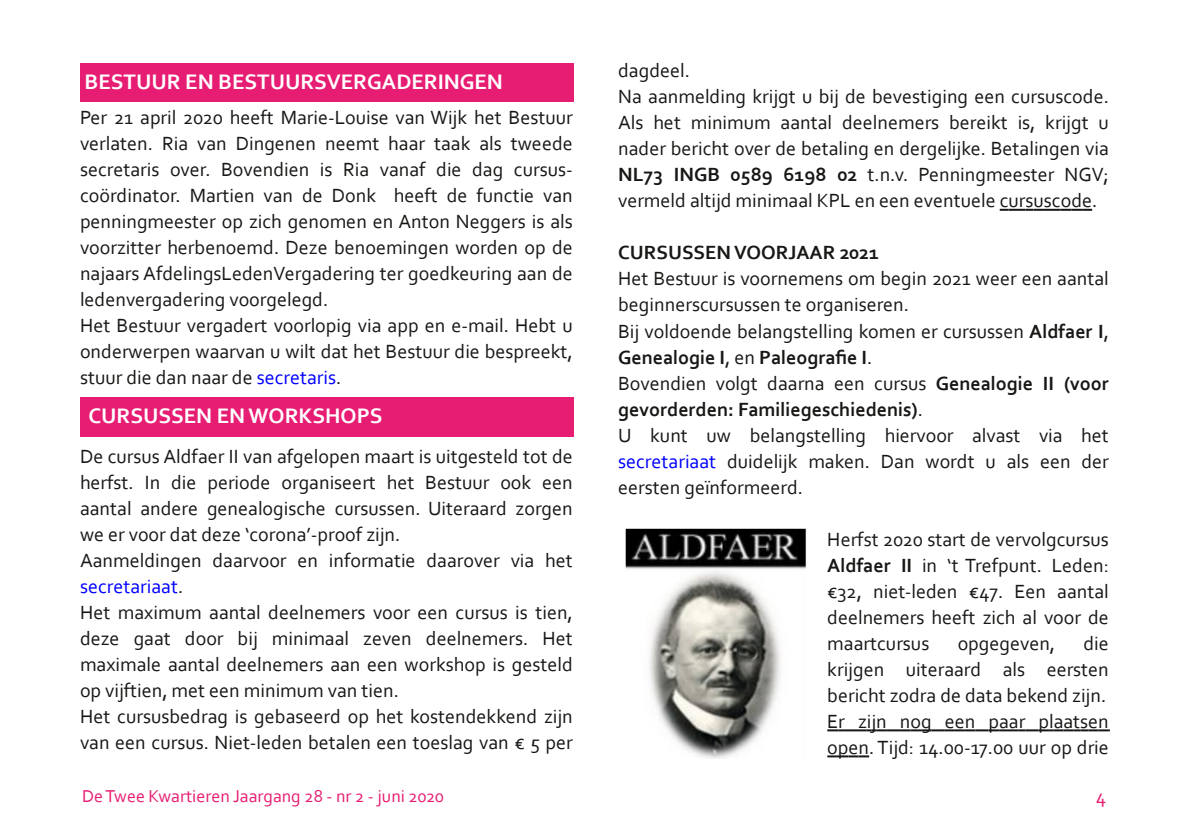
<style>
.page{position:relative;width:1191px;height:840px;background:#fff}
.page>*{position:absolute;margin:0;border:0;box-sizing:border-box;transform-origin:0 0}
.t1{font:700 22px "Corbel";color:#fff}
.t2{font:20px/26px "Corbel";color:#181715}
.t3{font:700 20px "Corbel";color:#181715}
.t4{font:20px "Corbel";color:#e71d73}
.t5{font:18px "Corbel";color:#e71d73}
.s1{color:#00f}
.s2{font-weight:700}
</style>
<div class="page">
<svg style="left:999px;top:209px;width:93px;height:2px"></svg>
<svg style="left:827px;top:729px;width:282px;height:2px"></svg>
<svg style="left:827px;top:755px;width:42px;height:2px"></svg>
<div style="left:80px;top:63px;width:494px;height:38px;background:#e71d73"></div>
<div style="left:80px;top:397px;width:494px;height:39px;background:#e71d73"></div>
<img style="left:625px;top:528px;width:181px;height:231px">
<p class="t1" style="left:85px;top:73px;width:420px">BESTUUR EN BESTUURSVERGADERINGEN</p>
<p class="t2" style="left:80px;top:106px;width:494px">Per 21 april 2020 heeft Marie‐Louise van Wijk het Bestuur verlaten. Ria van Dingenen neemt haar taak als tweede secretaris over. Bovendien is Ria vanaf die dag cursus‐ coördinator. Martien van de Donk heeft de functie van penningmeester op zich genomen en Anton Neggers is als voorzitter herbenoemd. Deze benoemingen worden op de najaars AfdelingsLedenVergadering ter goedkeuring aan de ledenvergadering voorgelegd.<br>Het Bestuur vergadert voorlopig via app en e‐mail. Hebt u onderwerpen waarvan u wilt dat het Bestuur die bespreekt, stuur die dan naar de <span class="s1">secretaris</span>.</p>
<p class="t1" style="left:88px;top:406px;width:296px">CURSUSSEN EN WORKSHOPS</p>
<p class="t2" style="left:80px;top:444px;width:494px">De cursus Aldfaer II van afgelopen maart is uitgesteld tot de herfst. In die periode organiseert het Bestuur ook een aantal andere genealogische cursussen. Uiteraard zorgen we er voor dat deze ‘corona’‐proof zijn.<br>Aanmeldingen daarvoor en informatie daarover via het <span class="s1">secretariaat</span>.<br>Het maximum aantal deelnemers voor een cursus is tien, deze gaat door bij minimaal zeven deelnemers. Het maximale aantal deelnemers aan een workshop is gesteld op vijftien, met een minimum van tien.<br>Het cursusbedrag is gebaseerd op het kostendekkend zijn van een cursus. Niet‐leden betalen een toeslag van € 5 per</p>
<p class="t2" style="left:618px;top:59px;width:492px">dagdeel.<br>Na aanmelding krijgt u bij de bevestiging een cursuscode.<br>Als het minimum aantal deelnemers bereikt is, krijgt u nader bericht over de betaling en dergelijke. Betalingen via <span class="s2">NL73 INGB 0589 6198 02</span> t.n.v. Penningmeester NGV; vermeld altijd minimaal KPL en een eventuele cursuscode.</p>
<p class="t3" style="left:618px;top:244px;width:262px">CURSUSSENVOORJAAR 2021</p>
<p class="t2" style="left:618px;top:267px;width:492px">Het Bestuur is voornemens om begin 2021 weer een aantal beginnerscursussen te organiseren.<br>Bij voldoende belangstelling komen er cursussen <span class="s2">Aldfaer I</span>, <span class="s2">Genealogie I</span>, en <span class="s2">Paleografie I</span>.<br>Bovendien volgt daarna een cursus <span class="s2">Genealogie II (voor gevorderden: Familiegeschiedenis)</span>.<br>U kunt uw belangstelling hiervoor alvast via het <span class="s1">secretariaat</span> duidelijk maken. Dan wordt u als een der eersten geïnformeerd.</p>
<p class="t2" style="left:827px;top:527px;width:283px;text-align:justify">Herfst 2020 start de vervolgcursus <span class="s2">Aldfaer II</span> in ‘t Trefpunt. Leden: €32, niet‐leden €47. Een aantal deelnemers heeft zich al voor de maartcursus</p>
<p class="t2" style="left:827px;top:631px;width:283px;text-indent:256px">die krijgen uiteraard als eersten bericht zodra de data bekend zijn.<br>Er zijn nog een paar plaatsen open. Tijd: 14.00‐17.00 uur op drie</p>
<p class="t2" style="left:957px;top:631px;width:99px">opgegeven,</p>
<p class="t5" style="left:82px;top:788px;width:364px">DeTwee Kwartieren Jaargang 28 ‐ nr 2 ‐ juni 2020</p>
<p class="t4" style="left:1095px;top:787px;width:12px">4</p>
</div>
